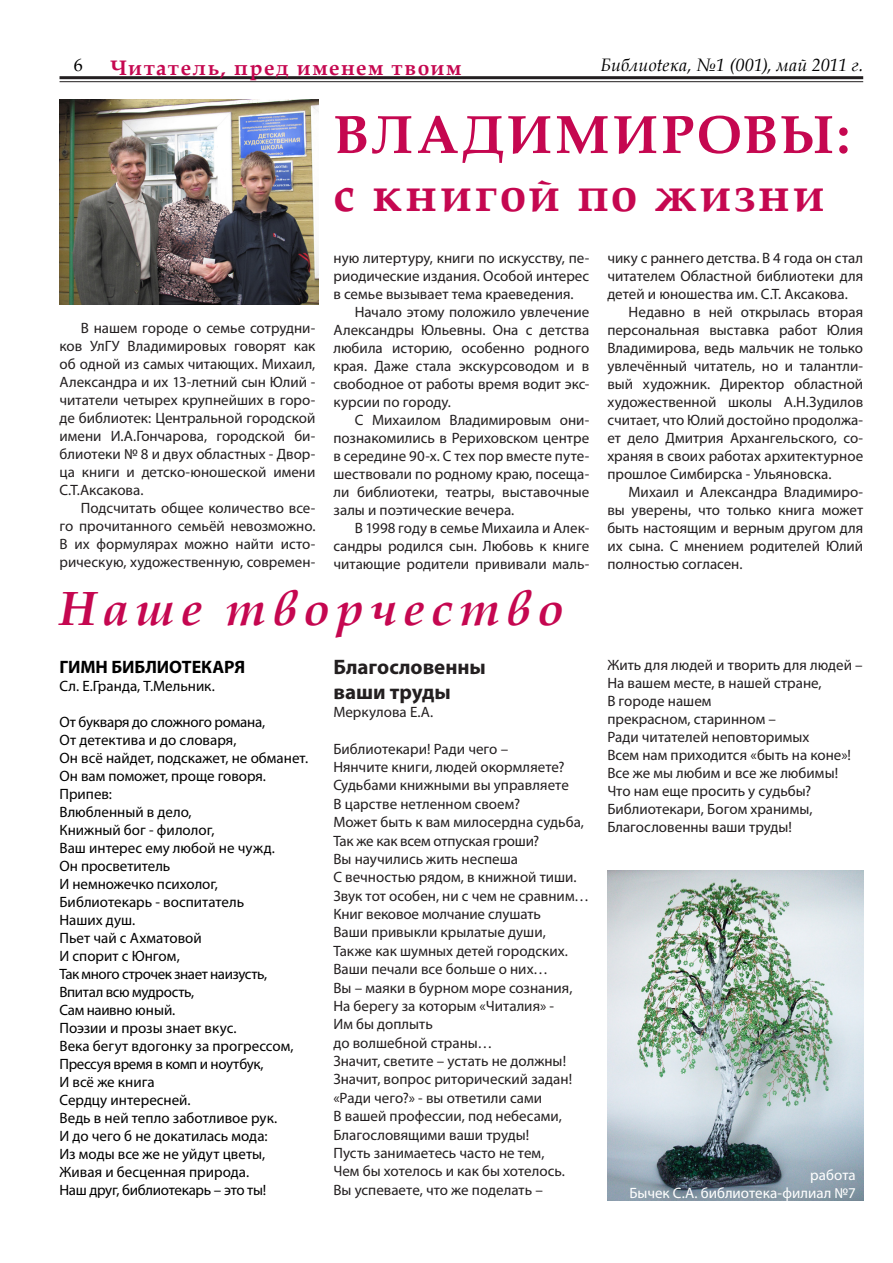
<style>
.page{position:relative;width:893px;height:1263px;background:#fff}
.page>*{position:absolute;margin:0;border:0;box-sizing:border-box;transform-origin:0 0}
.Заголовок{font:700 54px "Book Antiqua";letter-spacing:.055em;color:#c50750}
.Заголовок-2{font:italic 700 48px "Book Antiqua";letter-spacing:.135em;color:#c50750}
.Заголовок-3{font:700 48px "Book Antiqua";letter-spacing:.06em;color:#c50750}
.Заголовок-4{font:700 21px "Book Antiqua";letter-spacing:.075em;color:#c50750}
.t1{font:700 21px "Myriad Pro";color:#231f20}
.t2{font:italic 18px "Book Antiqua";letter-spacing:.005em;color:#000}
.Заголовок-5{font:700 18px "Myriad Pro";letter-spacing:-.005em;color:#000}
.t3{font:18px "Book Antiqua";color:#000}
.t4{font:15px/18px "Myriad Pro";color:#231f20;text-align:justify}
.Заголовок-6{font:15px "Myriad Pro";color:#000}
.Заголовок-7{font:15px "Myriad Pro";letter-spacing:-.02em;color:#000}
.t5{font:15px "Myriad Pro";color:#fff}
.Заголовок-8{font:15px "Myriad Pro";letter-spacing:-.03em;color:#000}
.Заголовок-9{font:15px "Myriad Pro";letter-spacing:-.025em;color:#000}
</style>
<div class="page">
<hr style="left:60px;top:76px;width:803px;height:3px;background:#231f20">
<hr style="left:60px;top:81px;width:803px;height:1px;background:#231f20">
<img style="left:607px;top:870px;width:256px;height:330px">
<img style="left:60px;top:99px;width:258px;height:206px">
<p class="t3" style="left:74px;top:52px;width:10px">6</p>
<p class="t2" style="left:600px;top:52px;width:264px">Библиоtека, №1 (001), май 2011 г.</p>
<p class="Заголовок-4" style="left:111px;top:53px;width:353px">Читатель, пред именем твоим</p>
<p class="t4" style="left:60px;top:319px;width:257px;text-indent:21px">В нашем городе о семье сотрудни&shy;ков УлГУ Владимировых говорят как об одной из самых читающих. Михаил, Александра и их 13-летний сын Юлий - читатели четырех крупнейших в горо&shy;де библиотек: Центральной городской имени И.А.Гончарова, городской би&shy;блиотеки № 8 и двух областных - Двор&shy;ца книги и детско-юношеской имени С.Т.Аксакова.</p>
<p class="t4" style="left:60px;top:499px;width:257px;text-indent:21px">Подсчитать общее количество все&shy;го прочитанного семьёй невозможно.<br>В их формулярах можно найти исто&shy;рическую, художественную, современ-</p>
<p class="Заголовок" style="left:333px;top:98px;width:518px">ВЛАДИМИРОВЫ:</p>
<p class="Заголовок-3" style="left:333px;top:161px;width:493px">с книгой по жизни</p>
<p class="t4" style="left:333px;top:249px;width:257px">ную литертуру, книги по искусству, пе&shy;риодические издания. Особой интерес в семье вызывает тема краеведения.</p>
<p class="t4" style="left:333px;top:303px;width:257px;text-indent:21px">Начало этому положило увлечение Александры Юльевны. Она с детства любила историю, особенно родного края. Даже стала экскурсоводом и в свободное от работы время водит экс&shy;курсии по городу.</p>
<p class="t4" style="left:333px;top:411px;width:257px;text-indent:21px">С Михаилом Владимировым они&shy;познакомились в Рериховском центре в середине 90-х. С тех пор вместе путе&shy;шествовали по родному краю, посеща&shy;ли библиотеки, театры, выставочные залы и поэтические вечера.</p>
<p class="t4" style="left:333px;top:519px;width:257px;text-indent:21px">В 1998 году в семье Михаила и Алек&shy;сандры родился сын. Любовь к книге читающие родители прививали маль-</p>
<p class="t4" style="left:607px;top:249px;width:257px">чику с раннего детства. В 4 года он стал читателем Областной библиотеки для детей и юношества им. С.Т. Аксакова.</p>
<p class="t4" style="left:607px;top:303px;width:257px;text-indent:21px">Недавно в ней открылась вторая персональная выставка работ Юлия Владимирова, ведь мальчик не только увлечённый читатель, но и талантли&shy;вый художник. Директор областной художественной школы А.Н.Зудилов считает, что Юлий достойно продолжа&shy;ет дело Дмитрия Архангельского, со&shy;храняя в своих работах архитектурное прошлое Симбирска - Ульяновска.</p>
<p class="t4" style="left:607px;top:483px;width:257px;text-indent:21px">Михаил и Александра Владимиро&shy;вы уверены, что только книга может быть настоящим и верным другом для их сына. С мнением родителей Юлий полностью согласен.</p>
<p class="Заголовок-2" style="left:60px;top:576px;width:506px">Наше творчество</p>
<p class="Заголовок-5" style="left:60px;top:655px;width:187px">ГИМН БИБЛИОТЕКАРЯ</p>
<p class="Заголовок-6" style="left:60px;top:677px;width:157px">Сл. Е.Гранда, Т.Мельник.</p>
<p class="Заголовок-7" style="left:60px;top:713px;width:207px">От букваря до сложного рoмана,</p>
<p class="Заголовок-6" style="left:60px;top:731px;width:178px">От детектива и до словаря,</p>
<p class="Заголовок-6" style="left:60px;top:749px;width:250px">Он всё найдет, подскажет, не обманет.</p>
<p class="Заголовок-6" style="left:60px;top:767px;width:208px">Он вам поможет, проще говоря.</p>
<p class="Заголовок-6" style="left:60px;top:785px;width:54px">Припев:</p>
<p class="Заголовок-6" style="left:60px;top:803px;width:134px">Влюбленный в дело,</p>
<p class="Заголовок-6" style="left:60px;top:821px;width:156px">Книжный бог - филолог,</p>
<p class="Заголовок-6" style="left:60px;top:839px;width:217px">Ваш интерес ему любой не чужд.</p>
<p class="Заголовок-6" style="left:60px;top:857px;width:112px">Он просветитель</p>
<p class="Заголовок-6" style="left:60px;top:875px;width:160px">И немножечко психолог,</p>
<p class="Заголовок-6" style="left:60px;top:893px;width:186px">Библиотекарь - воспитатель</p>
<p class="Заголовок-6" style="left:60px;top:911px;width:77px">Наших душ.</p>
<p class="Заголовок-6" style="left:60px;top:929px;width:144px">Пьет чай с Ахматовой</p>
<p class="Заголовок-6" style="left:60px;top:947px;width:122px">И спорит с Юнгом,</p>
<p class="Заголовок-8" style="left:60px;top:965px;width:209px">Так много строчек знает наизусть,</p>
<p class="Заголовок-7" style="left:60px;top:983px;width:136px">Впитал всю мудрость,</p>
<p class="Заголовок-9" style="left:60px;top:1001px;width:117px">Сам наивно юный.</p>
<p class="Заголовок-6" style="left:60px;top:1019px;width:179px">Поэзии и прозы знает вкус.</p>
<p class="Заголовок-6" style="left:60px;top:1037px;width:236px">Века бегут вдогонку за прогрессом,</p>
<p class="Заголовок-7" style="left:60px;top:1055px;width:206px">Прессуя время в комп и ноутбук,</p>
<p class="Заголовок-6" style="left:60px;top:1073px;width:97px">И всё же книга</p>
<p class="Заголовок-6" style="left:60px;top:1091px;width:133px">Сердцу интересней.</p>
<p class="Заголовок-6" style="left:60px;top:1109px;width:219px">Ведь в ней тепло заботливое рук.</p>
<p class="Заголовок-6" style="left:60px;top:1127px;width:209px">И до чего б не докатилась мода:</p>
<p class="Заголовок-6" style="left:60px;top:1145px;width:207px">Из моды все же не уйдут цветы,</p>
<p class="Заголовок-6" style="left:60px;top:1163px;width:191px">Живая и бесценная природа.</p>
<p class="Заголовок-7" style="left:60px;top:1181px;width:208px">Наш друг, библиотекарь – это ты!</p>
<p class="t1" style="left:333px;top:653px;width:154px">Благословенны</p>
<p class="t1" style="left:333px;top:678px;width:119px">ваши труды</p>
<p class="t4" style="left:333px;top:703px;width:101px">Меркулова Е.А.</p>
<p class="t4" style="left:333px;top:739px;width:176px">Библиотекари! Ради чего –</p>
<p class="t4" style="left:333px;top:758px;width:233px">Нянчите книги, людей окормляете?</p>
<p class="t4" style="left:333px;top:776px;width:237px">Судьбами книжными вы управляете</p>
<p class="t4" style="left:333px;top:794px;width:188px">В царстве нетленном своем?</p>
<p class="t4" style="left:333px;top:813px;width:252px">Может быть к вам милосердна судьба,</p>
<p class="t4" style="left:333px;top:831px;width:207px">Так же как всем отпуская гроши?</p>
<p class="t4" style="left:333px;top:850px;width:186px">Вы научились жить неспеша</p>
<p class="t4" style="left:333px;top:868px;width:245px">С вечностью рядом, в книжной тиши.</p>
<p class="t4" style="left:333px;top:886px;width:257px">Звук тот особен, ни с чем не сравним…</p>
<p class="t4" style="left:333px;top:905px;width:209px">Книг вековое молчание слушать</p>
<p class="t4" style="left:333px;top:923px;width:214px">Ваши привыкли крылатые души,</p>
<p class="t4" style="left:333px;top:941px;width:236px">Также как шумных детей городских.</p>
<p class="t4" style="left:333px;top:960px;width:216px">Ваши печали все больше о них…</p>
<p class="t4" style="left:333px;top:978px;width:241px">Вы – маяки в бурном море сознания,</p>
<p class="t4" style="left:333px;top:997px;width:222px">На берегу за которым «Читалия» -</p>
<p class="t4" style="left:333px;top:1015px;width:101px">Им бы доплыть</p>
<p class="t4" style="left:333px;top:1033px;width:161px">до волшебной страны…</p>
<p class="t4" style="left:333px;top:1052px;width:234px">Значит, светите – устать не должны!</p>
<p class="t4" style="left:333px;top:1070px;width:240px">Значит, вопрос риторический задан!</p>
<p class="t4" style="left:333px;top:1088px;width:210px">«Ради чего?» - вы ответили сами</p>
<p class="t4" style="left:333px;top:1107px;width:230px">В вашей профессии, под небесами,</p>
<p class="t4" style="left:333px;top:1125px;width:197px">Благословящими ваши труды!</p>
<p class="t4" style="left:333px;top:1144px;width:213px">Пусть занимаетесь часто не тем,</p>
<p class="t4" style="left:333px;top:1162px;width:233px">Чем бы хотелось и как бы хотелось.</p>
<p class="t4" style="left:333px;top:1180px;width:211px">Вы успеваете, что же поделать –</p>
<p class="t4" style="left:607px;top:655px;width:257px">Жить для людей и творить для людей –</p>
<p class="t4" style="left:607px;top:673px;width:216px">На вашем месте, в нашей стране,</p>
<p class="t4" style="left:607px;top:691px;width:106px">В городе нашем</p>
<p class="t4" style="left:607px;top:709px;width:170px">прекрасном, старинном –</p>
<p class="t4" style="left:607px;top:727px;width:204px">Ради читателей неповторимых</p>
<p class="t4" style="left:607px;top:745px;width:245px">Всем нам приходится «быть на коне»!</p>
<p class="t4" style="left:607px;top:763px;width:232px">Все же мы любим и все же любимы!</p>
<p class="t4" style="left:607px;top:781px;width:205px">Что нам еще просить у судьбы?</p>
<p class="t4" style="left:607px;top:799px;width:207px">Библиотекари, Богом хранимы,</p>
<p class="t4" style="left:607px;top:817px;width:186px">Благословенны ваши труды!</p>
<p class="t5" style="left:810px;top:1166px;width:47px">работа</p>
<p class="t5" style="left:629px;top:1184px;width:228px">Бычек С.А. библиотека-филиал №7</p>
</div>
